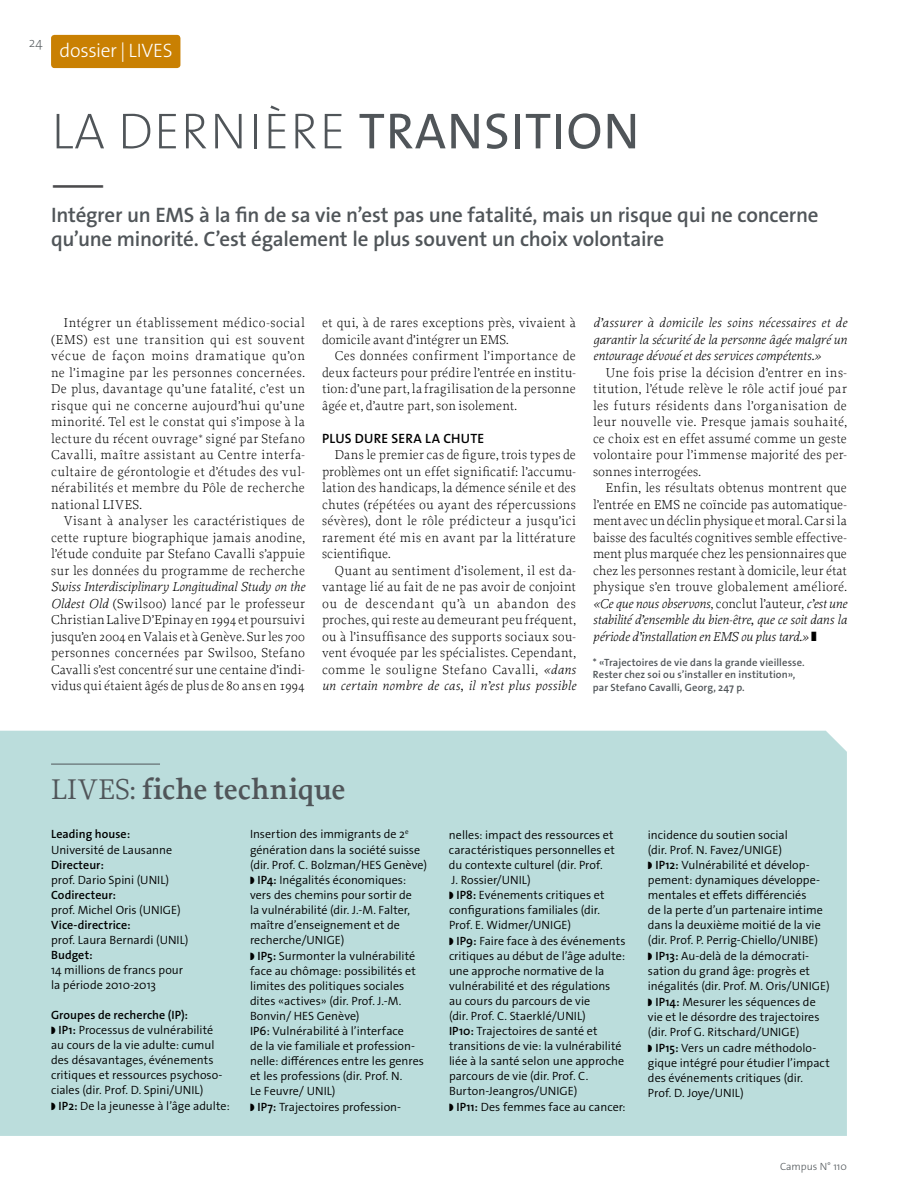
<style>
.page{position:relative;width:898px;height:1204px;background:#fff}
.page>*{position:absolute;margin:0;border:0;box-sizing:border-box;transform-origin:0 0}
.t1{font:200 51px "The Sans Os F";letter-spacing:.035em;color:#505559}
.t2{font:italic 500 49.5px "Proforma";color:#4b4b4d}
.t3{font:600 30px "Proforma";letter-spacing:-.005em;color:#505559}
.t4{font:600 21px/24px "The Sans Os F";letter-spacing:-.01em;color:#505559}
.t5{font:300 19.5px "The Sans Os F";letter-spacing:-.015em;color:#fff}
.t6{font:300 13.5px/16.5px "Proforma";letter-spacing:.015em;color:#000;text-align:justify}
.t7{font:italic 300 13.5px/16.5px "Proforma";letter-spacing:.005em;color:#000;text-align:justify}
.t8{font:600 13.5px "The Sans Os F";color:#000}
.t9{font:200 13.5px "The Sans Os F";color:#505559}
.t10{font:300 12px/15.1px "The Sans Os F";color:#000}
.t11{font:600 12px "The Sans Os F";letter-spacing:.005em;color:#000}
.t12{font:600 10.5px/12.6px "The Sans Os F";letter-spacing:.01em;color:#505559}
.t13{font:300 10.5px "The Sans Os F";color:#505559}
.s1{font-weight:400}
.s2{font-style:italic}
.s3{font-weight:600}
</style>
<div class="page">
<div style="left:51px;top:35px;width:129px;height:33px;background:#c98002;border-radius:3px"></div>
<div style="left:0;top:730px;width:846px;height:405px;background:#bbdddc"></div>
<hr style="left:51px;top:763px;width:109px;height:1px;background:#505559">
<p class="t9" style="left:29px;top:34px;width:15px">24</p>
<h3 class="t5" style="left:60px;top:38px;width:114px">dossier | LIVES</h3>
<h1 class="t1" style="left:51px;top:98px;width:589px">LA DERNIÈRE <span class="s1">TRANSITION</span></h1>
<h2 class="t2" style="left:51px;top:150px;width:51px">—</h2>
<h3 class="t4" style="left:51px;top:203px;width:768px">Intégrer un EMS à la fin de sa vie n’est pas une fatalité, mais un risque qui ne concerne qu’une minorité. C’est également le plus souvent un choix volontaire</h3>
<p class="t6" style="left:51px;top:314px;width:255px;text-indent:13px">Intégrer un établissement médico-social (EMS) est une transition qui est souvent vécue de façon moins dramatique qu’on ne l’imagine par les personnes concernées.<br>De plus, davantage qu’une fatalité, c’est un risque qui ne concerne aujourd’hui qu’une minorité. Tel est le constat qui s’impose à la lecture du récent ouvrage<sup>*</sup> signé par Stefano Cavalli, maître assistant au Centre interfa&shy;cultaire de gérontologie et d’études des vul&shy;nérabilités et membre du Pôle de recherche national LIVES.</p>
<p class="t6" style="left:51px;top:512px;width:255px;text-indent:13px">Visant à analyser les caractéristiques de cette rupture biographique jamais anodine, l’étude conduite par Stefano Cavalli s’appuie sur les données du programme de recherche</p>
<p class="t6" style="left:51px;top:578px;width:255px"><span class="s2">Swiss Interdisciplinary Longitudinal Study on the Oldest Old</span> (Swilsoo) lancé par le professeur Christian Lalive D’Epinay en 1994 et poursuivi jusqu’en 2004 en Valais et à Genève. Sur les 700 personnes concernées par Swilsoo, Stefano Cavalli s’est concentré sur une centaine d’indi&shy;vidus qui étaient âgés de plus de 80 ans en 1994</p>
<p class="t6" style="left:322px;top:314px;width:255px">et qui, à de rares exceptions près, vivaient à domicile avant d’intégrer un EMS.</p>
<p class="t6" style="left:322px;top:347px;width:255px;text-indent:13px">Ces données confirment l’importance de deux facteurs pour prédire l’entrée en institu&shy;tion: d’une part, la fragilisation de la personne âgée et, d’autre part, son isolement.</p>
<p class="t8" style="left:322px;top:429px;width:8px">plus</p>
<p class="t8" style="left:355px;top:429px;width:9px">dure</p>
<p class="t8" style="left:391px;top:429px;width:9px">sera</p>
<p class="t8" style="left:425px;top:429px;width:28px">la chute</p>
<p class="t6" style="left:322px;top:446px;width:255px;text-indent:13px">Dans le premier cas de figure, trois types de problèmes ont un effet significatif: l’accumu&shy;lation des handicaps, la démence sénile et des chutes (répétées ou ayant des répercussions sévères), dont le rôle prédicteur a jusqu’ici rarement été mis en avant par la littérature scientifique.</p>
<p class="t6" style="left:322px;top:562px;width:255px;text-indent:13px">Quant au sentiment d’isolement, il est da&shy;vantage lié au fait de ne pas avoir de conjoint ou de descendant qu’à un abandon des proches, qui reste au demeurant peu fréquent, ou à l’insuffisance des supports sociaux sou&shy;vent évoquée par les spécialistes. Cependant, comme le souligne Stefano Cavalli, <span class="s2">«dans un certain nombre de cas, il n’est plus possible</span></p>
<p class="t7" style="left:592px;top:314px;width:255px">d’assurer à domicile les soins nécessaires et de garantir la sécurité de la personne âgée malgré un entourage dévoué et des services compétents.»</p>
<p class="t6" style="left:592px;top:364px;width:255px;text-indent:13px">Une fois prise la décision d’entrer en ins&shy;titution, l’étude relève le rôle actif joué par les futurs résidents dans l’organisation de leur nouvelle vie. Presque jamais souhaité, ce choix est en effet assumé comme un geste volontaire pour l’immense majorité des per&shy;sonnes interrogées.</p>
<p class="t6" style="left:592px;top:479px;width:255px;text-indent:13px">Enfin, les résultats obtenus montrent que l’entrée en EMS ne coïncide pas automatique&shy;ment avec un déclin physique et moral. Car si la baisse des facultés cognitives semble effective&shy;ment plus marquée chez les pensionnaires que chez les personnes restant à domicile, leur état physique s’en trouve globalement amélioré. <span class="s2">«Ce que nous observons</span>, conclut l’auteur, <span class="s2">c’est une stabilité d’ensemble du bien-être, que ce soit dans la période d’installation en EMS ou plus tard.»</span></p>
<p class="t12" style="left:592px;top:655px;width:213px">* «Trajectoires de vie dans la grande vieillesse.<br>Rester chez soi ou s’installer en institution», par Stefano Cavalli, Georg, 247 p.</p>
<h3 class="t3" style="left:51px;top:770px;width:296px"><span class="s1">LIVES:</span> fiche technique</h3>
<p class="t11" style="left:51px;top:826px;width:81px">Leading house:</p>
<p class="t10" style="left:51px;top:841px;width:122px">Université de Lausanne</p>
<p class="t11" style="left:51px;top:856px;width:54px">Directeur:</p>
<p class="t10" style="left:51px;top:871px;width:120px">prof. Dario Spini (UNIL)</p>
<p class="t11" style="left:51px;top:886px;width:67px">Codirecteur:</p>
<p class="t10" style="left:51px;top:901px;width:131px">prof. Michel Oris (UNIGE)</p>
<p class="t11" style="left:51px;top:916px;width:81px">Vice-directrice:</p>
<p class="t10" style="left:51px;top:931px;width:139px">prof. Laura Bernardi (UNIL)</p>
<p class="t11" style="left:51px;top:946px;width:43px">Budget:</p>
<p class="t10" style="left:51px;top:962px;width:133px">14 millions de francs pour la période 2010-2013</p>
<p class="t10" style="left:51px;top:1006px;width:180px"><span class="s3">Groupes de recherche (IP):<br></span>◗ <span class="s3">IP1:</span> Processus de vulnérabilité<br>au cours de la vie adulte: cumul des désavantages, événements critiques et ressources psychoso&shy;ciales (dir. Prof. D. Spini/UNIL)<br>◗ <span class="s3">IP2:</span> De la jeunesse à l’âge adulte:</p>
<p class="t10" style="left:250px;top:826px;width:178px">Insertion des immigrants de 2<sup>e </sup>génération dans la société suisse (dir. Prof. C. Bolzman/H ES Genève) ◗ <span class="s3">IP4:</span> Inégalités économiques: vers des chemins pour sortir de<br>la vulnérabilité (dir. J.-M. Falter, maître d’enseignement et de recherche/UNIGE)<br>◗ <span class="s3">IP5:</span> Surmonter la vulnérabilité face au chômage: possibilités et limites des politiques sociales dites «actives» (dir. Prof. J.-M.<br>Bonvin/ H ES Genève)<br><span class="s1">I P6:</span> Vulnérabilité à l’interface<br>de la vie familiale et profession&shy;nelle: différences entre les genres et les professions (dir. Prof. N.<br>Le Feuvre/ UNIL)<br>◗ <span class="s3">IP7:</span> Trajectoires profession-</p>
<p class="t10" style="left:449px;top:826px;width:178px">nelles: impact des ressources et caractéristiques personnelles et du contexte culturel (dir. Prof.<br>J. Rossier/UNIL)<br>◗ <span class="s3">IP8:</span> Evénements critiques et configurations familiales (dir.<br>Prof. E. Widmer/UNIGE)<br>◗ <span class="s3">IP9:</span> Faire face à des événements critiques au début de l’âge adulte: une approche normative de la vulnérabilité et des régulations au cours du parcours de vie<br>(dir. Prof. C. Staerklé/UNIL)<br><span class="s3">IP10:</span> Trajectoires de santé et transitions de vie: la vulnérabilité liée à la santé selon une approche parcours de vie (dir. Prof. C.<br>Burton-Jeangros/UNIGE)<br>◗ <span class="s3">IP11:</span> Des femmes face au cancer:</p>
<p class="t10" style="left:647px;top:826px;width:183px">incidence du soutien social<br>(dir. Prof. N. Favez/UNIGE)<br>◗ <span class="s3">IP12:</span> Vulnérabilité et dévelop&shy;pement: dynamiques développe&shy;mentales et effets différenciés<br>de la perte d’un partenaire intime dans la deuxième moitié de la vie (dir. Prof. P. Perrig-Chiello/UNIBE)<br>◗ <span class="s3">IP13:</span> Au-delà de la démocrati&shy;sation du grand âge: progrès et inégalités (dir. Prof. M. Oris/UNIGE) ◗ <span class="s3">IP14:</span> Mesurer les séquences de vie et le désordre des trajectoires (dir. Prof G. Ritschard/UNIGE)<br>◗ <span class="s3">IP15:</span> Vers un cadre méthodolo&shy;gique intégré pour étudier l’impact des événements critiques (dir.<br>Prof. D. Joye/UNIL)</p>
<p class="t13" style="left:779px;top:1159px;width:68px">Campus N° 110</p>
</div>
